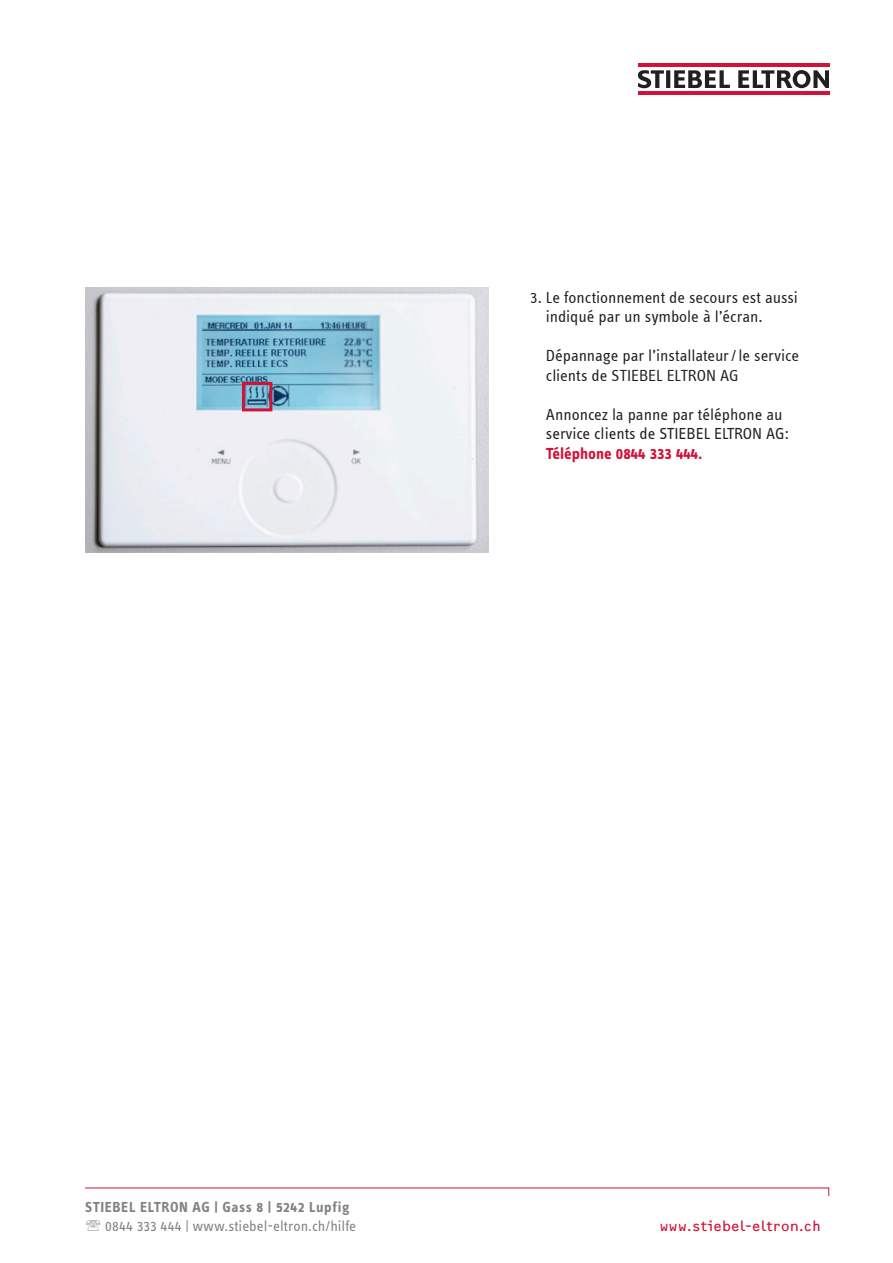
<style>
.page{position:relative;width:893px;height:1263px;background:#fff}
.page>*{position:absolute;margin:0;border:0;box-sizing:border-box;transform-origin:0 0}
.t1{font:16.5px/19.5px "STE Info Office";letter-spacing:-.005em;color:#231f20}
.t2{font:16.5px/19.5px "STE Info Text";color:#231f20}
.t3{font:700 16.5px "STE Info Text";color:#d11337}
.t4{font:15px "STE Info Text";letter-spacing:.01em;color:#808285}
.t5{font:700 15px "STE Info Text";letter-spacing:.035em;color:#808285}
.t6{font:14.25px "F2 FOCR Bczyk Com";letter-spacing:.045em;color:#d11337}
</style>
<div class="page">
<img style="left:85px;top:288px;width:404px;height:264px">
<hr style="left:638px;top:64px;width:191px;height:3px;background:#d11337">
<hr style="left:638px;top:91px;width:191px;height:4px;background:#d11337">
<svg style="left:674px;top:70px;width:56px;height:18px"></svg>
<svg style="left:666px;top:70px;width:4px;height:18px"></svg>
<svg style="left:738px;top:70px;width:91px;height:18px"></svg>
<svg style="left:638px;top:70px;width:26px;height:18px"></svg>
<svg style="left:85px;top:1187px;width:745px;height:9px"></svg>
<div style="left:242px;top:382px;width:30px;height:29px;border:3px solid #d11337"></div>
<p class="t1" style="left:546px;top:287px;width:253px;text-indent:-16px">3. Le fonctionnement de secours est aussi indiqué par un symbole à l’écran.</p>
<p class="t1" style="left:546px;top:346px;width:255px">Dépannage par l’installateur/le service clients de STIEBEL ELTRON AG</p>
<p class="t2" style="left:546px;top:404px;width:245px">Annoncez la panne par téléphone au service clients de STIEBEL ELTRON AG:</p>
<p class="t3" style="left:546px;top:443px;width:158px">Téléphone 0844 333 444.</p>
<p class="t5" style="left:85px;top:1198px;width:266px">STIEBEL ELTRON AG | Gass 8 | 5242 Lupfig</p>
<p class="t4" style="left:105px;top:1218px;width:253px">0844 333 444 | www.stiebel-eltron.ch/hilfe</p>
<p class="t6" style="left:660px;top:1218px;width:163px">www.stiebel-eltron.ch</p>
</div>
